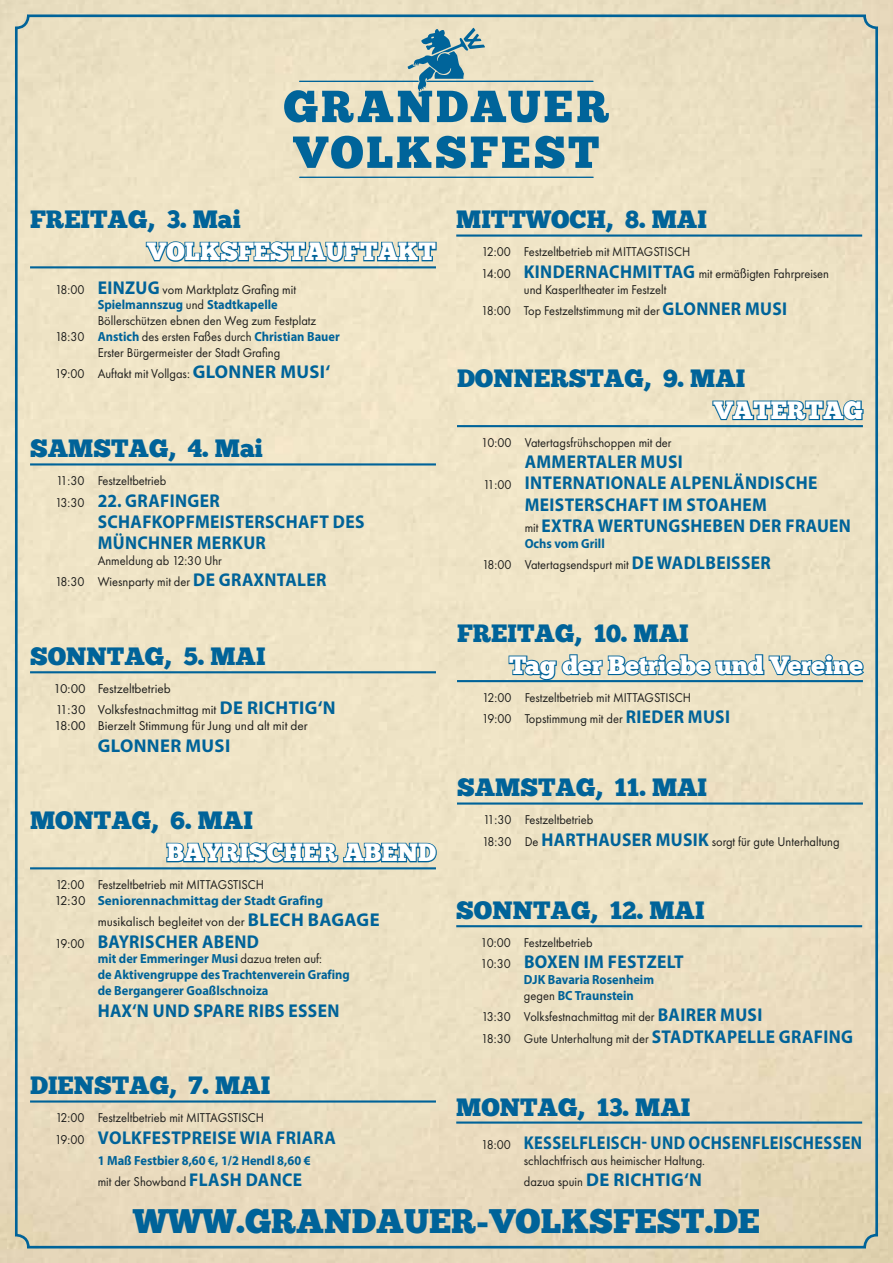
<style>
.page{position:relative;width:893px;height:1263px;background:#fff}
.page>*{position:absolute;margin:0;border:0;box-sizing:border-box;transform-origin:0 0}
.t1{font:33.9px "Chunk Five Ex";color:#006399}
.t2{font:24.9px "Chunk Five Ex";color:#006399}
.t3{font:24.9px "Chunk Five Ex";color:#fff}
.t4{font:700 18.6px/21.1px "Myriad Pro";letter-spacing:.02em;color:#006399;scale:.94 1}
.t5{font:700 18.6px "Myriad Pro";letter-spacing:.02em;color:#006399;scale:.88 1}
.t6{font:700 18.6px "Myriad Pro";letter-spacing:.02em;color:#006399}
.t7{font:13.2px/21.1px "Futura PT";color:#1d1d1b;scale:.94 1}
.t8{font:700 13.2px/15.9px "Myriad Pro";color:#006399;scale:.94 1}
.t9{font:13.2px/21.1px "Futura PT";color:#1d1d1b}
.t10{font:700 13.2px "Myriad Pro";color:#006399}
.s1{font-family:"Myriad Pro";font-weight:700;font-size:18.6px;color:#006399}
.s2{font-family:"Futura PT";font-weight:400;color:#1d1d1b}
.s3{font-family:"Myriad Pro";font-weight:700;color:#006399}
.s4{font-family:"Futura PT";font-weight:400;font-size:13.2px;color:#1d1d1b}
</style>
<div class="page">
<img style="left:0;top:0;width:893px;height:1263px">
<svg style="left:293px;top:136px;width:236px;height:33px;background:#689cad"></svg>
<svg style="left:535px;top:136px;width:64px;height:33px;background:#6197ab"></svg>
<hr style="left:299px;top:177px;width:295px;height:1px;background:#00649a">
<svg style="left:284px;top:28px;width:325px;height:95px;background:#adc0b8"></svg>
<hr style="left:30px;top:266px;width:406px;height:2px;background:#006399">
<svg style="left:145px;top:240px;width:293px;height:23px;background:#7ea7b0"></svg>
<hr style="left:30px;top:463px;width:406px;height:2px;background:#006399">
<hr style="left:30px;top:671px;width:406px;height:2px;background:#006399">
<hr style="left:30px;top:867px;width:406px;height:2px;background:#006399">
<svg style="left:165px;top:841px;width:273px;height:23px;background:#7ba5af"></svg>
<hr style="left:30px;top:1100px;width:406px;height:2px;background:#006399">
<hr style="left:456px;top:234px;width:406px;height:3px;background:#006399">
<hr style="left:456px;top:1121px;width:406px;height:2px;background:#006399">
<hr style="left:456px;top:925px;width:406px;height:2px;background:#006399">
<hr style="left:457px;top:802px;width:406px;height:3px;background:#006399">
<hr style="left:457px;top:680px;width:406px;height:2px;background:#006399">
<svg style="left:507px;top:653px;width:358px;height:29px;background:#8daeb2"></svg>
<hr style="left:457px;top:425px;width:406px;height:2px;background:#006399">
<svg style="left:711px;top:399px;width:154px;height:23px;background:#7fa7b0"></svg>
<h2 class="t2" style="left:30px;top:201px;width:213px">FREITAG, 3. Mai</h2>
<h2 class="t3" style="left:147px;top:233px;width:290px">VOLKSFESTAUFTAKT</h2>
<p class="t7" style="left:55px;top:278px;width:258px">18:00 <span class="s1">EINZUG</span> vom Marktplatz Grafing mit</p>
<p class="t8" style="left:98px;top:297px;width:193px">Spielmannszug <span class="s2">und</span> Stadtkapelle</p>
<p class="t7" style="left:98px;top:310px;width:234px">Böllerschützen ebnen den Weg zum Festplatz</p>
<p class="t7" style="left:55px;top:326px;width:304px">18:30 <span class="s3">Anstich</span> des ersten Faßes durch <span class="s3">Christian Bauer</span></p>
<p class="t7" style="left:98px;top:342px;width:196px">Erster Bürgermeister der Stadt Grafing</p>
<p class="t7" style="left:55px;top:363px;width:294px">19:00 Auftakt mit Vollgas: <span class="s1">GLONNER MUSI‘</span></p>
<h2 class="t2" style="left:30px;top:430px;width:235px">SAMSTAG, 4. Mai</h2>
<p class="t7" style="left:56px;top:470px;width:119px">11:30 Festzeltbetrieb</p>
<h3 class="t4" style="left:98px;top:489px;width:285px;text-indent:-43px"><span class="s4">13:30</span> 22. GRAFINGER<br>SCHAFKOPFMEISTERSCHAFT DES<br>MÜNCHNER MERKUR</h3>
<p class="t7" style="left:55px;top:550px;width:290px;text-indent:43px">Anmeldung ab 12:30 Uhr<br>18:30 Wiesnparty mit der <span class="s1">DE GRAXNTALER</span></p>
<h2 class="t2" style="left:30px;top:638px;width:237px">SONNTAG, 5. MAI</h2>
<p class="t9" style="left:53px;top:678px;width:284px">10:00 Festzeltbetrieb<br>11:30 Volksfestnachmittag mit <span class="s1">DE RICHTIG‘N</span></p>
<p class="t9" style="left:54px;top:715px;width:255px">18:00 Bierzelt Stimmung für Jung und alt mit der</p>
<h3 class="t6" style="left:98px;top:733px;width:134px">GLONNER MUSI</h3>
<h2 class="t2" style="left:30px;top:802px;width:224px">MONTAG, 6. MAI</h2>
<h2 class="t3" style="left:167px;top:834px;width:271px">BAYRISCHER ABEND</h2>
<p class="t7" style="left:55px;top:874px;width:224px">12:00 Festzeltbetrieb mit MITTAGSTISCH</p>
<p class="t10" style="left:55px;top:892px;width:270px"><span class="s2">12:30</span> Seniorennachmittag der Stadt Grafing</p>
<p class="t9" style="left:98px;top:911px;width:283px">musikalisch begleitet von der <span class="s1">BLECH BAGAGE</span></p>
<h3 class="t4" style="left:55px;top:930px;width:218px"><span class="s4">19:00</span> BAYRISCHER ABEND</h3>
<p class="t8" style="left:98px;top:951px;width:270px">mit der Emmeringer Musi <span class="s2">dazua treten auf:<br></span>de Aktivengruppe des Trachtenverein Grafing de Bergangerer Goaßlschnoiza</p>
<h3 class="t4" style="left:98px;top:999px;width:259px">HAX‘N UND SPARE RIBS ESSEN</h3>
<h2 class="t2" style="left:30px;top:1067px;width:242px">DIENSTAG, 7. MAI</h2>
<p class="t7" style="left:55px;top:1107px;width:224px">12:00 Festzeltbetrieb mit MITTAGSTISCH</p>
<h3 class="t4" style="left:55px;top:1126px;width:300px"><span class="s4">19:00</span> VOLKFESTPREISE WIA FRIARA</h3>
<p class="t8" style="left:98px;top:1152px;width:228px">1 Maß Festbier 8,60 €, 1/2 Hendl 8,60 €</p>
<p class="t7" style="left:98px;top:1171px;width:219px">mit der Showband <span class="s1">FLASH DANCE</span></p>
<h2 class="t2" style="left:456px;top:201px;width:252px">MITTWOCH, 8. MAI</h2>
<p class="t7" style="left:481px;top:241px;width:372px">12:00 Festzeltbetrieb mit MITTAGSTISCH<br>14:00 <span class="s1">KINDERNACHMITTAG</span> mit ermäßigten Fahrpreisen</p>
<p class="t7" style="left:481px;top:278px;width:327px;text-indent:43px">und Kasperltheater im Festzelt<br>18:00 Top Festzeltstimmung mit der <span class="s1">GLONNER MUSI</span></p>
<h2 class="t2" style="left:457px;top:360px;width:290px">DONNERSTAG, 9. MAI</h2>
<h2 class="t3" style="left:714px;top:392px;width:151px">VATERTAG</h2>
<p class="t7" style="left:481px;top:432px;width:204px">10:00 Vatertagsfrühschoppen mit der</p>
<h3 class="t4" style="left:525px;top:451px;width:170px">AMMERTALER MUSI</h3>
<h3 class="t4" style="left:483px;top:472px;width:357px"><span class="s4">11:00</span> INTERNATIONALE ALPENLÄNDISCHE</h3>
<h3 class="t4" style="left:525px;top:493px;width:259px">MEISTERSCHAFT IM STOAHEM</h3>
<h3 class="t4" style="left:525px;top:514px;width:349px"><span class="s4">mit</span> EXTRA WERTUNGSHEBEN DER FRAUEN</h3>
<p class="t8" style="left:525px;top:535px;width:87px">Ochs vom Grill</p>
<p class="t7" style="left:482px;top:554px;width:309px">18:00 Vatertagsendspurt mit <span class="s1">DE WADLBEISSER</span></p>
<h2 class="t2" style="left:457px;top:615px;width:233px">FREITAG, 10. MAI</h2>
<h2 class="t3" style="left:509px;top:647px;width:355px">Tag der Betriebe und Vereine</h2>
<p class="t7" style="left:482px;top:687px;width:266px">12:00 Festzeltbetrieb mit MITTAGSTISCH<br>19:00 Topstimmung mit der <span class="s1">RIEDER MUSI</span></p>
<h2 class="t2" style="left:457px;top:769px;width:252px">SAMSTAG, 11. MAI</h2>
<p class="t7" style="left:482px;top:809px;width:382px">11:30 Festzeltbetrieb<br>18:30 De <span class="s1">HARTHAUSER MUSIK</span> sorgt für gute Unterhaltung</p>
<h2 class="t2" style="left:456px;top:892px;width:250px">SONNTAG, 12. MAI</h2>
<p class="t7" style="left:480px;top:932px;width:121px">10:00 Festzeltbetrieb</p>
<h3 class="t4" style="left:480px;top:951px;width:218px"><span class="s4">10:30</span> BOXEN IM FESTZELT</h3>
<p class="t8" style="left:524px;top:971px;width:140px">DJK Bavaria Rosenheim <span class="s2">gegen</span> BC Traunstein</p>
<p class="t7" style="left:481px;top:1006px;width:397px">13:30 Volksfestnachmittag mit der <span class="s1">BAIRER MUSI<br></span>18:30 Gute Unterhaltung mit der <span class="s1">STADTKAPELLE GRAFING</span></p>
<h2 class="t2" style="left:456px;top:1088px;width:236px">MONTAG, 13. MAI</h2>
<h3 class="t5" style="left:481px;top:1130px;width:434px"><span class="s4">18:00</span> KESSELFLEISCH- UND OCHSENFLEISCHESSEN</h3>
<p class="t7" style="left:524px;top:1149px;width:194px">schlachtfrisch aus heimischer Haltung.</p>
<h3 class="t6" style="left:524px;top:1167px;width:179px"><span class="s4">dazua spuin</span> DE RICHTIG‘N</h3>
<h1 class="t1" style="left:133px;top:1195px;width:628px">WWW.GRANDAUER-VOLKSFEST.DE</h1>
</div>
